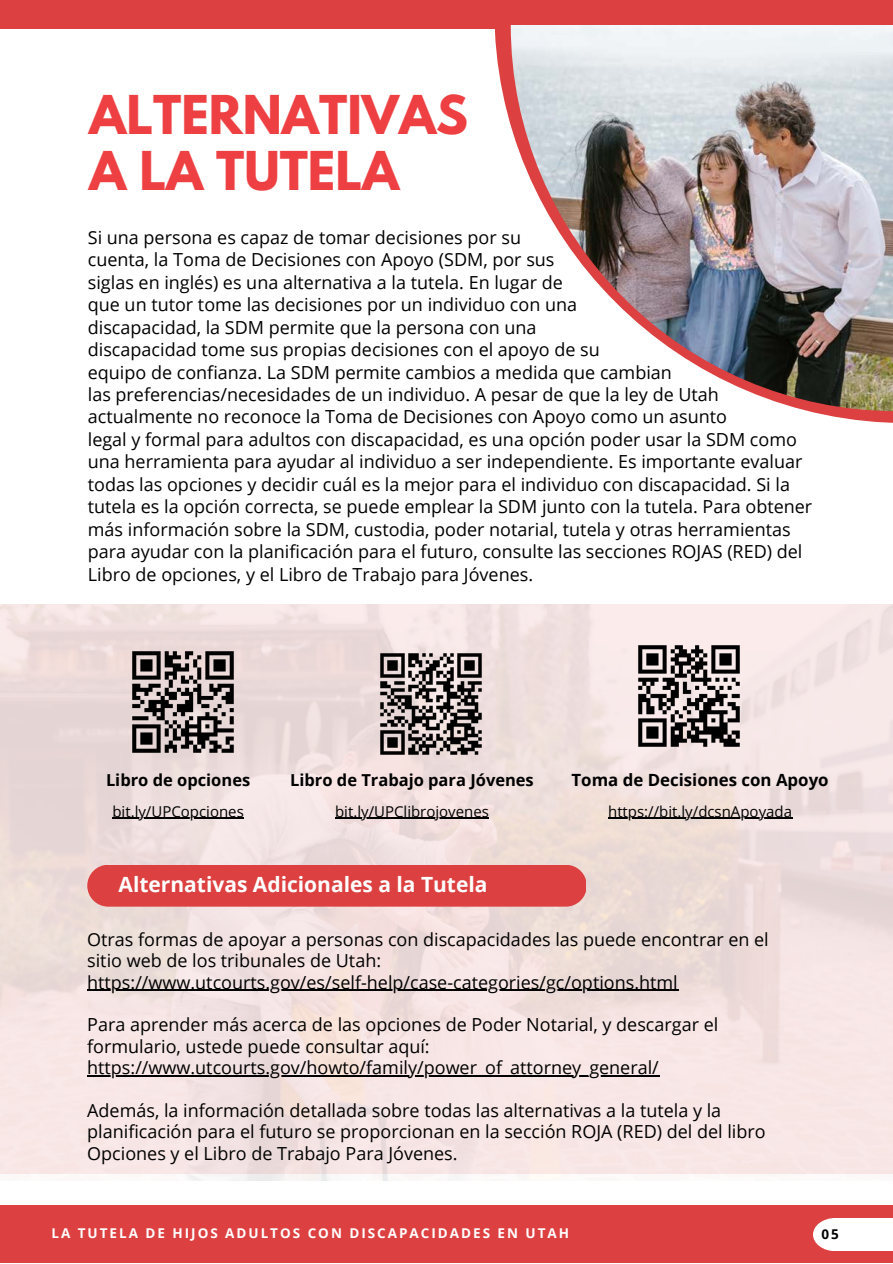
<style>
.page{position:relative;width:893px;height:1264px;background:#fff}
.page>*{position:absolute;margin:0;border:0;box-sizing:border-box;transform-origin:0 0}
.t1{font:700 47.4px/56.2px "League Spartan";color:#ee4042}
.t2{font:700 21px "Open Sans";color:#fff}
.t3{font:19.5px "Open Sans";color:#000}
.t4{font:18px/22.5px "Open Sans";color:#000}
.t5{font:700 16.8px "Open Sans";color:#000}
.t6{font:700 16.5px "Open Sans";color:#000}
.t7{font:15px "Open Sans";color:#000}
.t8{font:700 13.5px "Open Sans";letter-spacing:.145em;color:#fff}
.t9{font:700 13.5px "Open Sans";color:#000}
</style>
<div class="page">
<img style="left:0;top:604px;width:892px;height:576px">
<div style="left:0;top:1205px;width:892px;height:57px;background:#dd4040"></div>
<div style="left:813px;top:1218px;width:79px;height:32px;background:#fff"></div>
<svg style="left:494px;top:29px;width:398px;height:394px"></svg>
<div style="left:0;top:0;width:892px;height:29px;background:#dd4040"></div>
<img style="left:510px;top:25px;width:382px;height:386px">
<div style="left:87px;top:864px;width:499px;height:42px;background:#dd4040;border-radius:21px"></div>
<img style="left:624px;top:631px;width:129px;height:129px">
<img style="left:367px;top:640px;width:127px;height:127px">
<img style="left:119px;top:637px;width:129px;height:129px">
<hr style="left:112px;top:817px;width:132px;height:2px;background:#000">
<hr style="left:608px;top:817px;width:184px;height:2px;background:#000">
<hr style="left:335px;top:817px;width:154px;height:2px;background:#000">
<hr style="left:87px;top:989px;width:591px;height:1px;background:#000">
<hr style="left:87px;top:1075px;width:572px;height:1px;background:#000">
<h1 class="t1" style="left:89px;top:93px;width:380px">ALTERNATIVAS<br>A LA TUTELA</h1>
<p class="t4" style="left:88px;top:225px;width:726px">Si una persona es capaz de tomar decisiones por su<br>cuenta, la Toma de Decisiones con Apoyo (SDM, por sus<br>siglas en inglés) es una alternativa a la tutela. En lugar de<br>que un tutor tome las decisiones por un individuo con una<br>discapacidad, la SDM permite que la persona con una<br>discapacidad tome sus propias decisiones con el apoyo de su<br>equipo de confianza. La SDM permite cambios a medida que cambian<br>las preferencias/necesidades de un individuo. A pesar de que la ley de Utah actualmente no reconoce la Toma de Decisiones con Apoyo como un asunto<br>legal y formal para adultos con discapacidad, es una opción poder usar la SDM como una herramienta para ayudar al individuo a ser independiente. Es importante evaluar todas las opciones y decidir cuál es la mejor para el individuo con discapacidad. Si la tutela es la opción correcta, se puede emplear la SDM junto con la tutela. Para obtener más información sobre la SDM, custodia, poder notarial, tutela y otras herramientas para ayudar con la planificación para el futuro, consulte las secciones ROJAS (RED) del Libro de opciones, y el Libro de Trabajo para Jóvenes.</p>
<p class="t6" style="left:290px;top:768px;width:245px">Libro de Trabajo para Jóvenes</p>
<p class="t5" style="left:571px;top:767px;width:258px">Toma de Decisiones con Apoyo</p>
<p class="t7" style="left:335px;top:800px;width:155px">bit.ly/UPClibrojovenes</p>
<p class="t6" style="left:106px;top:768px;width:146px">Libro de opciones</p>
<p class="t7" style="left:112px;top:800px;width:133px">bit.ly/UPCopciones</p>
<p class="t7" style="left:608px;top:800px;width:185px">https://bit.ly/dcsnApoyada</p>
<p class="t2" style="left:119px;top:870px;width:370px">Alternativas Adicionales a la Tutela</p>
<p class="t4" style="left:87px;top:928px;width:683px;line-height:21.3px">Otras formas de apoyar a personas con discapacidades las puede encontrar en el sitio web de los tribunales de Utah: https://www.utcourts.gov/es/self-help/case-categories/gc/options.html</p>
<p class="t4" style="left:87px;top:1013px;width:632px;line-height:21.3px">Para aprender más acerca de las opciones de Poder Notarial, y descargar el formulario, ustede puede consultar aquí: https://www.utcourts.gov/howto/family/power_of_attorney_general/</p>
<p class="t4" style="left:87px;top:1099px;width:680px;line-height:21.3px">Además, la información detallada sobre todas las alternativas a la tutela y la planificación para el futuro se proporcionan en la sección ROJA (RED) del del libro<br>Opciones y el Libro de Trabajo Para Jóvenes.</p>
<p class="t3" style="left:436px;top:875px;width:8px">-</p>
<p class="t8" style="left:51px;top:1223px;width:519px">LA TUTELA DE HIJOS ADULTOS CON DISCAPACIDADES EN UTAH</p>
<p class="t9" style="left:821px;top:1223px;width:19px">05</p>
</div>
